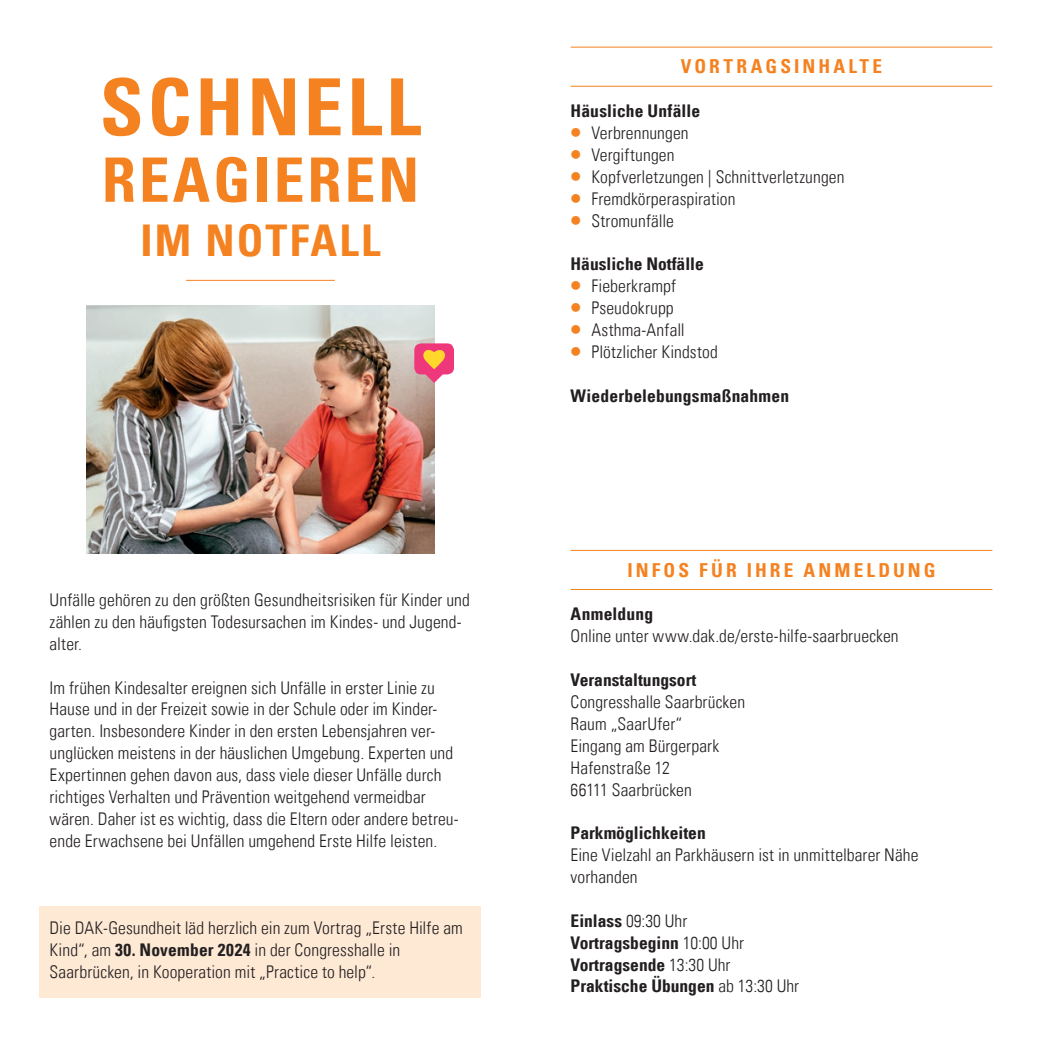
<style>
.page{position:relative;width:1042px;height:1042px;background:#fff}
.page>*{position:absolute;margin:0;border:0;box-sizing:border-box;transform-origin:0 0}
.t1{font:78.75px "Univers Com 67 Bold Cond";letter-spacing:.05em;color:#f58220}
.t2{font:61.25px "Univers Com 67 Bold Cond";letter-spacing:.05em;color:#f58220}
.t3{font:43.75px "Univers Com 67 Bold Cond";letter-spacing:.05em;color:#f58220}
.t4{font:19.25px "Univers Com 67 Bold Cond";letter-spacing:.16em;color:#f58220}
.t5{font:17.5px/21.9px "Univers Com 47 Light Cond";letter-spacing:.005em;color:#231f20}
.t6{font:17.5px/21.9px "Univers Com 67 Bold Cond";color:#231f20}
.s1{font-family:"Univers Com 67 Bold Cond"}
.s2{font-family:"Univers Com 47 Light Cond"}
</style>
<div class="page">
<div style="left:40px;top:906px;width:441px;height:91px;background:#fee9d5"></div>
<hr style="left:570px;top:86px;width:422px;height:1px;background:#f58220">
<hr style="left:570px;top:47px;width:422px;height:1px;background:#f58220">
<hr style="left:570px;top:589px;width:422px;height:1px;background:#f58220">
<hr style="left:570px;top:550px;width:422px;height:1px;background:#f58220">
<img style="left:87px;top:305px;width:347px;height:249px">
<hr style="left:186px;top:280px;width:149px;height:1px;background:#f58220">
<svg style="left:414px;top:343px;width:40px;height:40px;background:#ee757f"></svg>
<h1 class="t1" style="left:100px;top:59px;width:323px">SCHNELL</h1>
<h2 class="t2" style="left:102px;top:142px;width:319px">REAGIEREN</h2>
<h3 class="t3" style="left:140px;top:214px;width:242px">IM NOTFALL</h3>
<p class="t5" style="left:50px;top:589px;width:422px">Unfälle gehören zu den größten Gesundheitsrisiken für Kinder und zählen zu den häufigsten Todesursachen im Kindes- und Jugend&shy;alter.</p>
<p class="t5" style="left:50px;top:676px;width:411px">Im frühen Kindesalter ereignen sich Unfälle in erster Linie zu Hause und in der Freizeit sowie in der Schule oder im Kinder&shy;garten. Insbesondere Kinder in den ersten Lebensjahren ver&shy;unglücken meistens in der häuslichen Umgebung. Experten und Expertinnen gehen davon aus, dass viele dieser Unfälle durch richtiges Verhalten und Prävention weitgehend vermeidbar wären. Daher ist es wichtig, dass die Eltern oder andere betreu&shy;ende Erwachsene bei Unfällen umgehend Erste Hilfe leisten.</p>
<p class="t5" style="left:50px;top:917px;width:415px">Die DAK-Gesundheit läd herzlich ein zum Vortrag „Erste Hilfe am<br>Kind“, am <span class="s1">30. November 2024</span> in der Congresshalle in<br>Saarbrücken, in Kooperation mit „Practice to help“.</p>
<p class="t4" style="left:681px;top:55px;width:203px">VORTRAGSINHALTE</p>
<p class="t6" style="left:570px;top:100px;width:131px">Häusliche Unfälle</p>
<p class="t5" style="left:591px;top:122px;width:255px">Verbrennungen<br>Vergiftungen<br>Kopfverletzungen | Schnittverletzungen<br>Fremdkörperaspiration<br>Stromunfälle</p>
<p class="t6" style="left:570px;top:253px;width:135px">Häusliche Notfälle</p>
<p class="t5" style="left:591px;top:275px;width:128px">Fieberkrampf<br>Pseudokrupp<br>Asthma-Anfall<br>Plötzlicher Kindstod</p>
<p class="t6" style="left:570px;top:384px;width:220px">Wiederbelebungsmaßnahmen</p>
<p class="t4" style="left:627px;top:558px;width:310px">INFOS FÜR IHRE ANMELDUNG</p>
<p class="t6" style="left:570px;top:603px;width:84px">Anmeldung</p>
<p class="t5" style="left:570px;top:625px;width:330px">Online unter www.dak.de/erste-hilfe-saarbruecken</p>
<p class="t6" style="left:570px;top:669px;width:127px">Veranstaltungsort</p>
<p class="t5" style="left:570px;top:691px;width:176px">Congresshalle Saarbrücken<br>Raum „SaarUfer“<br>Eingang am Bürgerpark<br>Hafenstraße 12<br>66111 Saarbrücken</p>
<p class="t6" style="left:570px;top:822px;width:137px">Parkmöglichkeiten</p>
<p class="t5" style="left:570px;top:844px;width:349px">Eine Vielzahl an Parkhäusern ist in unmittelbarer Nähe vorhanden</p>
<p class="t5" style="left:570px;top:910px;width:118px"><span class="s1">Einlass</span> 09:30 Uhr</p>
<p class="t6" style="left:570px;top:931px;width:230px">Vortragsbeginn <span class="s2">10:00 Uhr<br></span>Vortragsende <span class="s2">13:30 Uhr<br></span>Praktische Übungen <span class="s2">ab 13:30 Uhr</span></p>
</div>
